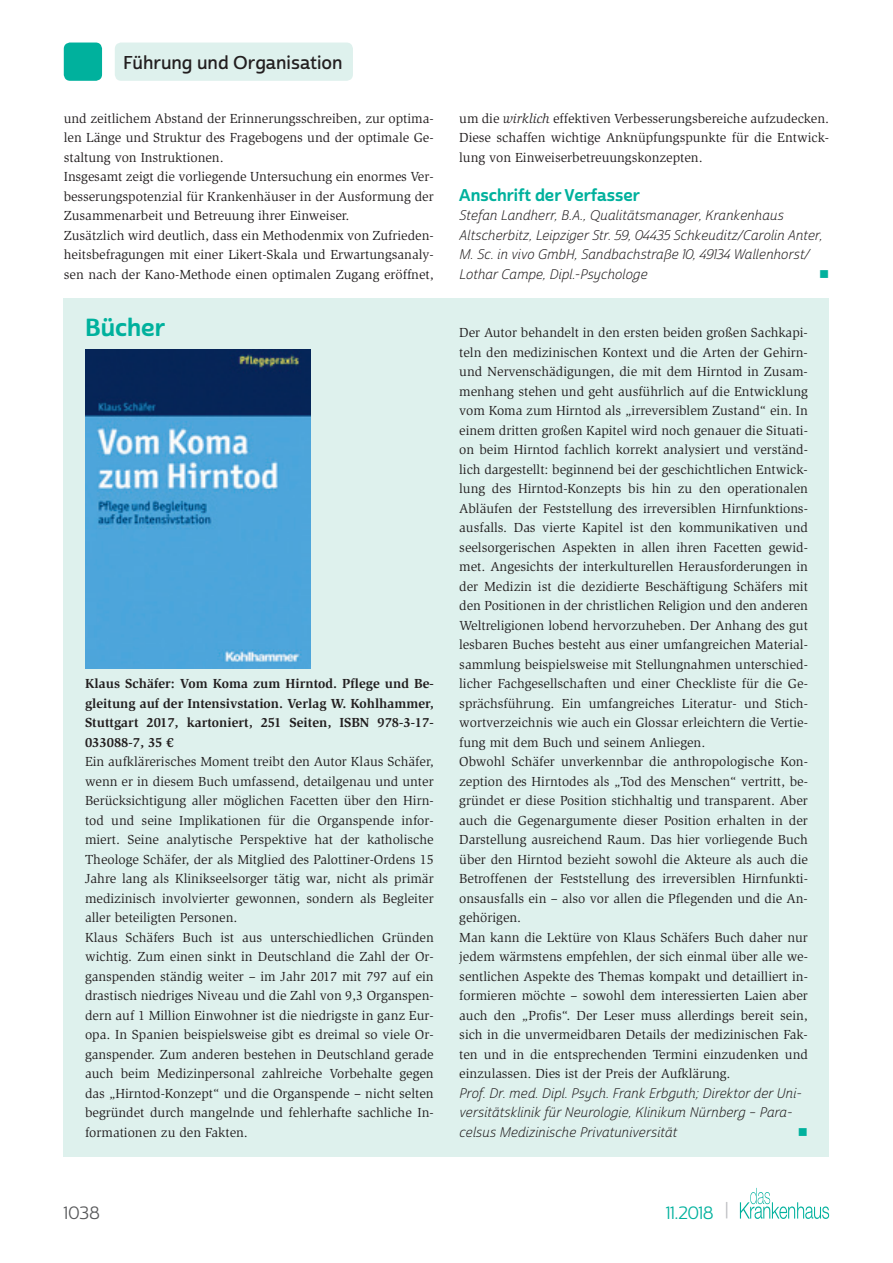
<style>
.page{position:relative;width:893px;height:1263px;background:#fff}
.page>*{position:absolute;margin:0;border:0;box-sizing:border-box;transform-origin:0 0}
.t1{font:24px "Cabrito Sans Nor Bol";color:#00b19d}
.t2{font:18px "Cabrito Sans Nor Dem";color:#231f20}
.t3{font:17.25px "Cabrito Sans Nor Reg";color:#00b19d}
.t4{font:17.25px "Cabrito Sans Nor Reg";color:#57585a}
.t5{font:16.5px "Cabrito Sans Nor Bol";color:#00b19d}
.t6{font:13.5px/19.5px "Slimbach Std";color:#231f20}
.t7{font:13.5px/19.5px "Cabrito Sans Nor Boo It";color:#231f20}
.t8{font:700 13.5px/19.5px "Slimbach Std";color:#231f20;text-align:justify}
.t9{font:13.5px "Wingdings";color:#00b19d}
.s1{font-style:italic}
.s2{font-size:18.9px;color:#bcbdc0}
</style>
<div class="page">
<div style="left:115px;top:43px;width:238px;height:38px;background:#def1ed;border-radius:6px"></div>
<svg style="left:740px;top:1188px;width:89px;height:31px"></svg>
<div style="left:64px;top:43px;width:38px;height:38px;background:#00b19d;border-radius:6px"></div>
<div style="left:64px;top:298px;width:765px;height:858px;background:#def1ed"></div>
<img style="left:85px;top:350px;width:225px;height:319px">
<h2 class="t2" style="left:123px;top:51px;width:221px">Führung und Organisation</h2>
<p class="t6" style="left:64px;top:109px;width:371px">und zeitlichem Abstand der Erinnerungsschreiben, zur optima&shy;len Länge und Struktur des Fragebogens und der optimale Ge&shy;staltung von Instruktionen.<br>Insgesamt zeigt die vorliegende Untersuchung ein enormes Ver&shy;besserungspotenzial für Krankenhäuser in der Ausformung der Zusammenarbeit und Betreuung ihrer Einweiser.<br>Zusätzlich wird deutlich, dass ein Methodenmix von Zufrieden&shy;heitsbefragungen mit einer Likert-Skala und Erwartungsanaly&shy;sen nach der Kano-Methode einen optimalen Zugang eröffnet,</p>
<h1 class="t1" style="left:85px;top:313px;width:82px">Bücher</h1>
<p class="t8" style="left:85px;top:674px;width:350px">Klaus Schäfer: Vom Koma zum Hirntod. Pflege und Be&shy;gleitung auf der Intensivstation. Verlag W. Kohlhammer, Stuttgart 2017, kartoniert, 251 Seiten, ISBN 978-3-17- 033088-7, 35 €</p>
<p class="t6" style="left:85px;top:752px;width:350px">Ein aufklärerisches Moment treibt den Autor Klaus Schäfer, wenn er in diesem Buch umfassend, detailgenau und unter Berücksichtigung aller möglichen Facetten über den Hirn&shy;tod und seine Implikationen für die Organspende infor&shy;miert. Seine analytische Perspektive hat der katholische Theologe Schäfer, der als Mitglied des Palottiner-Ordens 15<br>Jahre lang als Klinikseelsorger tätig war, nicht als primär medizinisch involvierter gewonnen, sondern als Begleiter aller beteiligten Personen.<br>Klaus Schäfers Buch ist aus unterschiedlichen Gründen wichtig. Zum einen sinkt in Deutschland die Zahl der Or&shy;ganspenden ständig weiter – im Jahr 2017 mit 797 auf ein drastisch niedriges Niveau und die Zahl von 9,3 Organspen&shy;dern auf 1 Million Einwohner ist die niedrigste in ganz Eur&shy;opa. In Spanien beispielsweise gibt es dreimal so viele Or&shy;ganspender. Zum anderen bestehen in Deutschland gerade auch beim Medizinpersonal zahlreiche Vorbehalte gegen das „Hirntod-Konzept“ und die Organspende – nicht selten begründet durch mangelnde und fehlerhafte sachliche In&shy;formationen zu den Fakten.</p>
<p class="t6" style="left:459px;top:108px;width:371px;text-align:justify">um die <span class="s1">wirklich</span> effektiven Verbesserungsbereiche aufzudecken.<br>Diese schaffen wichtige Anknüpfungspunkte für die Entwick&shy;lung von Einweiserbetreuungskonzepten.</p>
<p class="t5" style="left:459px;top:185px;width:182px">Anschrift der Verfasser</p>
<p class="t7" style="left:459px;top:206px;width:365px">Stefan Landherr, B.A., Qualitätsmanager, Krankenhaus Altscherbitz, Leipziger Str. 59, 04435 Schkeuditz/Carolin Anter, M. Sc. in vivo GmbH, Sandbachstraße 10, 49134 Wallenhorst/ Lothar Campe, Dipl.-Psychologe</p>
<p class="t9" style="left:819px;top:267px;width:12px">■</p>
<p class="t6" style="left:459px;top:323px;width:350px">Der Autor behandelt in den ersten beiden großen Sachkapi&shy;teln den medizinischen Kontext und die Arten der Gehirn&shy;und Nervenschädigungen, die mit dem Hirntod in Zusam&shy;menhang stehen und geht ausführlich auf die Entwicklung vom Koma zum Hirntod als „irreversiblem Zustand“ ein. In einem dritten großen Kapitel wird noch genauer die Situati&shy;on beim Hirntod fachlich korrekt analysiert und verständ&shy;lich dargestellt: beginnend bei der geschichtlichen Entwick&shy;lung des Hirntod-Konzepts bis hin zu den operationalen Abläufen der Feststellung des irreversiblen Hirnfunktions&shy;ausfalls. Das vierte Kapitel ist den kommunikativen und seelsorgerischen Aspekten in allen ihren Facetten gewid&shy;met. Angesichts der interkulturellen Herausforderungen in der Medizin ist die dezidierte Beschäftigung Schäfers mit den Positionen in der christlichen Religion und den anderen Weltreligionen lobend hervorzuheben. Der Anhang des gut lesbaren Buches besteht aus einer umfangreichen Material&shy;sammlung beispielsweise mit Stellungnahmen unterschied&shy;licher Fachgesellschaften und einer Checkliste für die Ge&shy;sprächsführung. Ein umfangreiches Literatur- und Stich&shy;wortverzeichnis wie auch ein Glossar erleichtern die Vertie&shy;fung mit dem Buch und seinem Anliegen.<br>Obwohl Schäfer unverkennbar die anthropologische Kon&shy;zeption des Hirntodes als „Tod des Menschen“ vertritt, be&shy;gründet er diese Position stichhaltig und transparent. Aber auch die Gegenargumente dieser Position erhalten in der Darstellung ausreichend Raum. Das hier vorliegende Buch über den Hirntod bezieht sowohl die Akteure als auch die Betroffenen der Feststellung des irreversiblen Hirnfunkti&shy;onsausfalls ein – also vor allen die Pflegenden und die An&shy;gehörigen.<br>Man kann die Lektüre von Klaus Schäfers Buch daher nur jedem wärmstens empfehlen, der sich einmal über alle we&shy;sentlichen Aspekte des Themas kompakt und detailliert in&shy;formieren möchte – sowohl dem interessierten Laien aber auch den „Profis“. Der Leser muss allerdings bereit sein, sich in die unvermeidbaren Details der medizinischen Fak&shy;ten und in die entsprechenden Termini einzudenken und einzulassen. Dies ist der Preis der Aufklärung.</p>
<p class="t7" style="left:459px;top:1084px;width:344px">Prof. Dr. med. Dipl. Psych. Frank Erbguth; Direktor der Uni&shy;versitätsklinik für Neurologie, Klinikum Nürnberg – Para&shy;celsus Medizinische Privatuniversität</p>
<p class="t9" style="left:798px;top:1124px;width:12px">■</p>
<p class="t4" style="left:64px;top:1202px;width:37px">1038</p>
<p class="t3" style="left:666px;top:1202px;width:64px">11.2018 <span class="s2">|</span></p>
</div>
